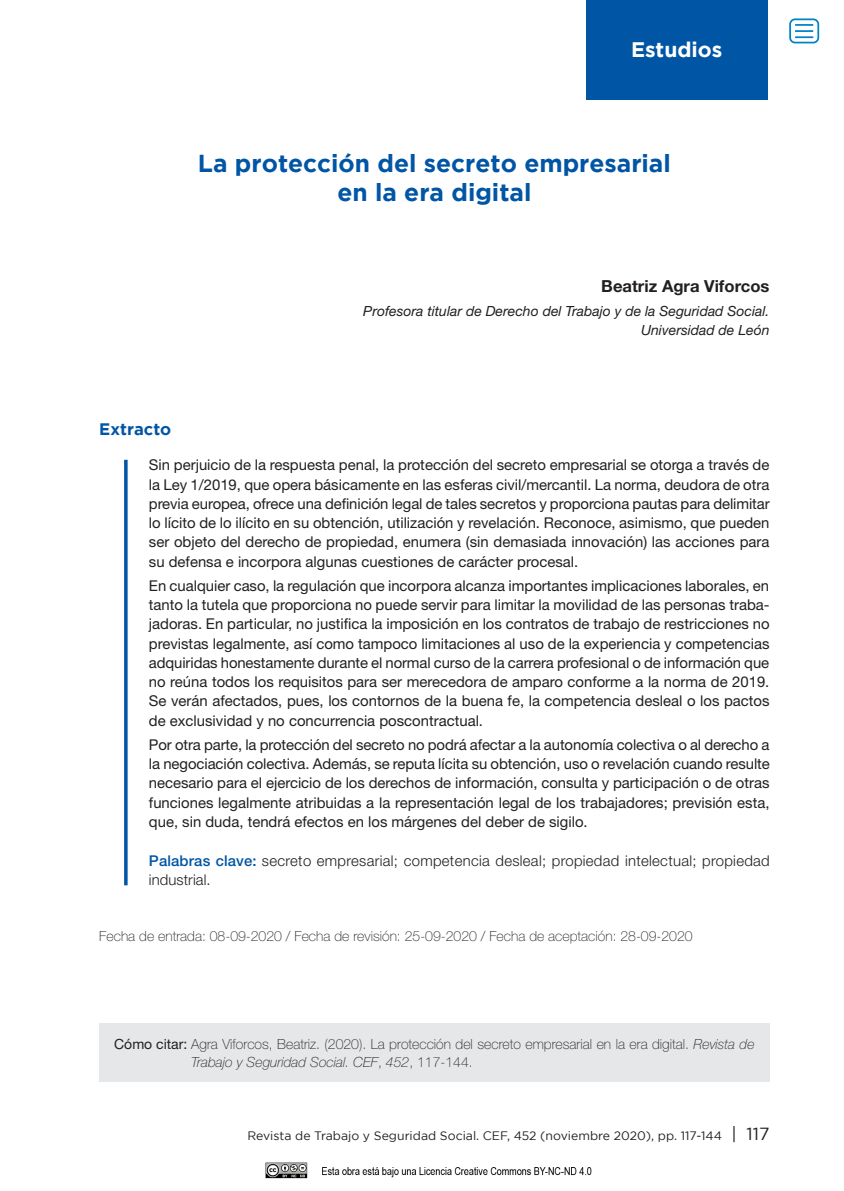
<style>
.page{position:relative;width:844px;height:1191px;background:#fff}
.page>*{position:absolute;margin:0;border:0;box-sizing:border-box;transform-origin:0 0}
.t1{font:700 24.5px/29.8px "Gotham";color:#0155a5;text-align:center}
.t2{font:700 21px "Gotham";color:#fff}
.t3{font:700 16.62px "Helvetica Neue LT Std";color:#231f20}
.t4{font:700 16.62px "Gotham";color:#0155a5}
.t5{font:14.88px/19.2px "Helvetica Neue LT Std";color:#231f20;text-align:justify}
.t6{font:300 14.88px/19.2px "Helvetica Neue LT Std";letter-spacing:.02em;color:#231f20}
.t7{font:100 14px/18.4px "Helvetica Neue LT Std";color:#231f20}
.t8{font:italic 14px/19.2px "Helvetica Neue LT Std";color:#231f20;text-align:right}
.t9{font:12.25px "Gotham";color:#231f20}
.s1{font-weight:500;color:#0155a5}
.s2{font-weight:400}
.s3{font-style:italic}
.s4{font-size:17.5px}
</style>
<div class="page">
<img style="left:265px;top:1162px;width:327px;height:17px">
<svg style="left:124px;top:460px;width:4px;height:425px;background:#2069b0"></svg>
<div style="left:585px;top:0;width:182px;height:99px;background:#0155a5"></div>
<div style="left:99px;top:1023px;width:670px;height:58px;background:#e6e7e9"></div>
<div style="left:789px;top:18px;width:30px;height:25px;border:2px solid #0082c8;border-radius:5px"></div>
<svg style="left:795px;top:24px;width:18px;height:14px"></svg>
<h2 class="t2" style="left:630px;top:38px;width:93px">Estudios</h2>
<h1 class="t1" style="left:198px;top:147px;width:474px">La protección del secreto empresarial en la era digital</h1>
<p class="t3" style="left:601px;top:276px;width:170px">Beatriz Agra Viforcos</p>
<p class="t8" style="left:363px;top:301px;width:407px">Profesora titular de Derecho del Trabajo y de la Seguridad Social.<br>Universidad de León</p>
<p class="t4" style="left:99px;top:419px;width:73px">Extracto</p>
<p class="t5" style="left:149px;top:455px;width:622px">Sin perjuicio de la respuesta penal, la protección del secreto empresarial se otorga a través de la Ley 1/2019, que opera básicamente en las esferas civil/mercantil. La norma, deudora de otra previa europea, ofrece una definición legal de tales secretos y proporciona pautas para delimitar lo lícito de lo ilícito en su obtención, utilización y revelación. Reconoce, asimismo, que pueden ser objeto del derecho de propiedad, enumera (sin demasiada innovación) las acciones para su defensa e incorpora algunas cuestiones de carácter procesal.</p>
<p class="t5" style="left:149px;top:576px;width:622px">En cualquier caso, la regulación que incorpora alcanza importantes implicaciones laborales, en tanto la tutela que proporciona no puede servir para limitar la movilidad de las personas traba&shy;jadoras. En particular, no justifica la imposición en los contratos de trabajo de restricciones no previstas legalmente, así como tampoco limitaciones al uso de la experiencia y competencias adquiridas honestamente durante el normal curso de la carrera profesional o de información que no reúna todos los requisitos para ser merecedora de amparo conforme a la norma de 2019.<br>Se verán afectados, pues, los contornos de la buena fe, la competencia desleal o los pactos de exclusividad y no concurrencia poscontractual.</p>
<p class="t5" style="left:149px;top:735px;width:622px">Por otra parte, la protección del secreto no podrá afectar a la autonomía colectiva o al derecho a la negociación colectiva. Además, se reputa lícita su obtención, uso o revelación cuando resulte necesario para el ejercicio de los derechos de información, consulta y participación o de otras funciones legalmente atribuidas a la representación legal de los trabajadores; previsión esta, que, sin duda, tendrá efectos en los márgenes del deber de sigilo.</p>
<p class="t6" style="left:149px;top:851px;width:622px"><span class="s1">Palabras clave:</span> secreto empresarial; competencia desleal; propiedad intelectual; propiedad industrial.</p>
<p class="t7" style="left:99px;top:927px;width:594px">Fecha de entrada: 08-09-2020 / Fecha de revisión: 25-09-2020 / Fecha de aceptación: 28-09-2020</p>
<p class="t7" style="left:191px;top:1034px;width:564px;text-indent:-77px"><span class="s2">Cómo citar:</span> Agra Viforcos, Beatriz. (2020). La protección del secreto empresarial en la era digital. <span class="s3">Revista de<br>Trabajo y Seguridad Social. CEF</span>, <span class="s3">452</span>, 117-144.</p>
<p class="t9" style="left:247px;top:1128px;width:523px">Revista de Trabajo y Seguridad Social. CEF, 452 (noviembre 2020), pp. 117-144 <span class="s4">| 117</span></p>
</div>
